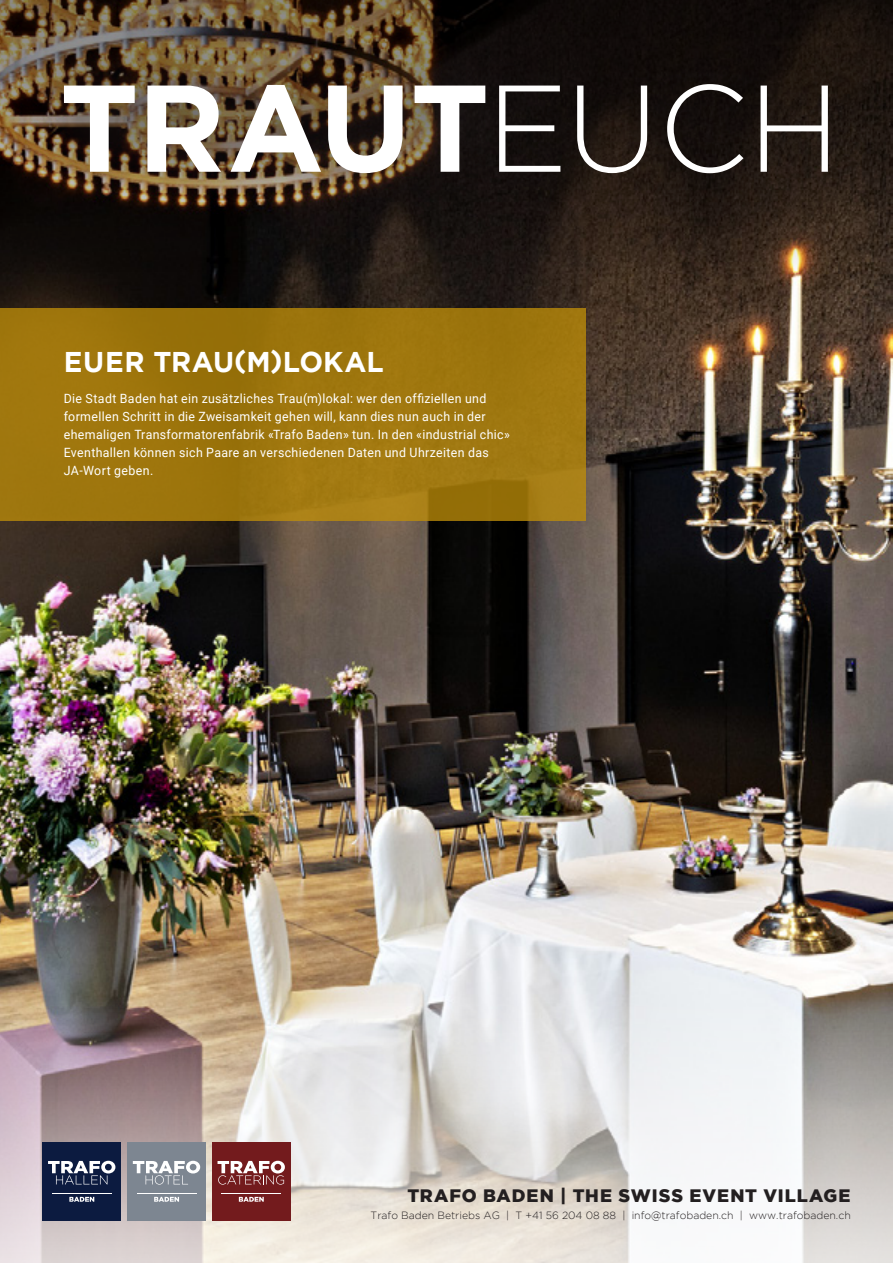
<style>
.page{position:relative;width:893px;height:1263px;background:#fff}
.page>*{position:absolute;margin:0;border:0;box-sizing:border-box;transform-origin:0 0}
.t1{font:700 123.15px "Gotham";letter-spacing:-.01em;color:#fff}
.t2{font:700 28.5px "Gotham";letter-spacing:.01em;color:#fff}
.t3{font:900 18px "Gotham";letter-spacing:.05em;color:#231f20}
.t4{font:12.75px/18px "Roboto";letter-spacing:.03em;color:#fff}
.t5{font:300 10.5px "Gotham";color:#231f20}
.s1{font-weight:300}
</style>
<div class="page">
<img style="left:0;top:271px;width:893px;height:720px">
<svg style="left:0;top:991px;width:893px;height:272px"></svg>
<svg style="left:0;top:0;width:893px;height:271px;background:#2c2118"></svg>
<div style="left:43px;top:1142px;width:78px;height:78px;background:#0c1b40"></div>
<hr style="left:52px;top:1193px;width:60px;height:1px;background:#fff">
<svg style="left:69px;top:1197px;width:25px;height:5px"></svg>
<svg style="left:48px;top:1161px;width:67px;height:23px"></svg>
<div style="left:127px;top:1142px;width:79px;height:78px;background:#7d8691"></div>
<hr style="left:137px;top:1193px;width:59px;height:1px;background:#fff">
<svg style="left:154px;top:1197px;width:25px;height:5px"></svg>
<svg style="left:133px;top:1161px;width:67px;height:23px"></svg>
<div style="left:212px;top:1142px;width:78px;height:78px;background:#731b1d"></div>
<hr style="left:222px;top:1193px;width:59px;height:1px;background:#fff">
<svg style="left:239px;top:1197px;width:25px;height:5px"></svg>
<svg style="left:218px;top:1161px;width:67px;height:23px"></svg>
<div style="left:14px;top:33px;width:866px;height:191px;background:#231f20;opacity:.75"></div>
<div style="left:0;top:308px;width:586px;height:213px;background:#9f760d"></div>
<h1 class="t1" style="left:60px;top:57px;width:782px">TRAUT<span class="s1">EUCH</span></h1>
<h2 class="t2" style="left:64px;top:345px;width:321px">EUER TRAU(M)LOKAL</h2>
<p class="t4" style="left:64px;top:389px;width:448px">Die Stadt Baden hat ein zusätzliches Trau(m)lokal: wer den offiziellen und formellen Schritt in die Zweisamkeit gehen will, kann dies nun auch in der ehemaligen Transformatorenfabrik «Trafo Baden» tun. In den «industrial chic» Eventhallen können sich Paare an verschiedenen Daten und Uhrzeiten das JA-Wort geben.</p>
<h3 class="t3" style="left:407px;top:1185px;width:445px">TRAFO BADEN | THE SWISS EVENT VILLAGE</h3>
<p class="t5" style="left:371px;top:1210px;width:482px">Trafo Baden Betriebs AG | T +41 56 204 08 88 | info@trafobaden.ch | www.trafobaden.ch</p>
</div>
